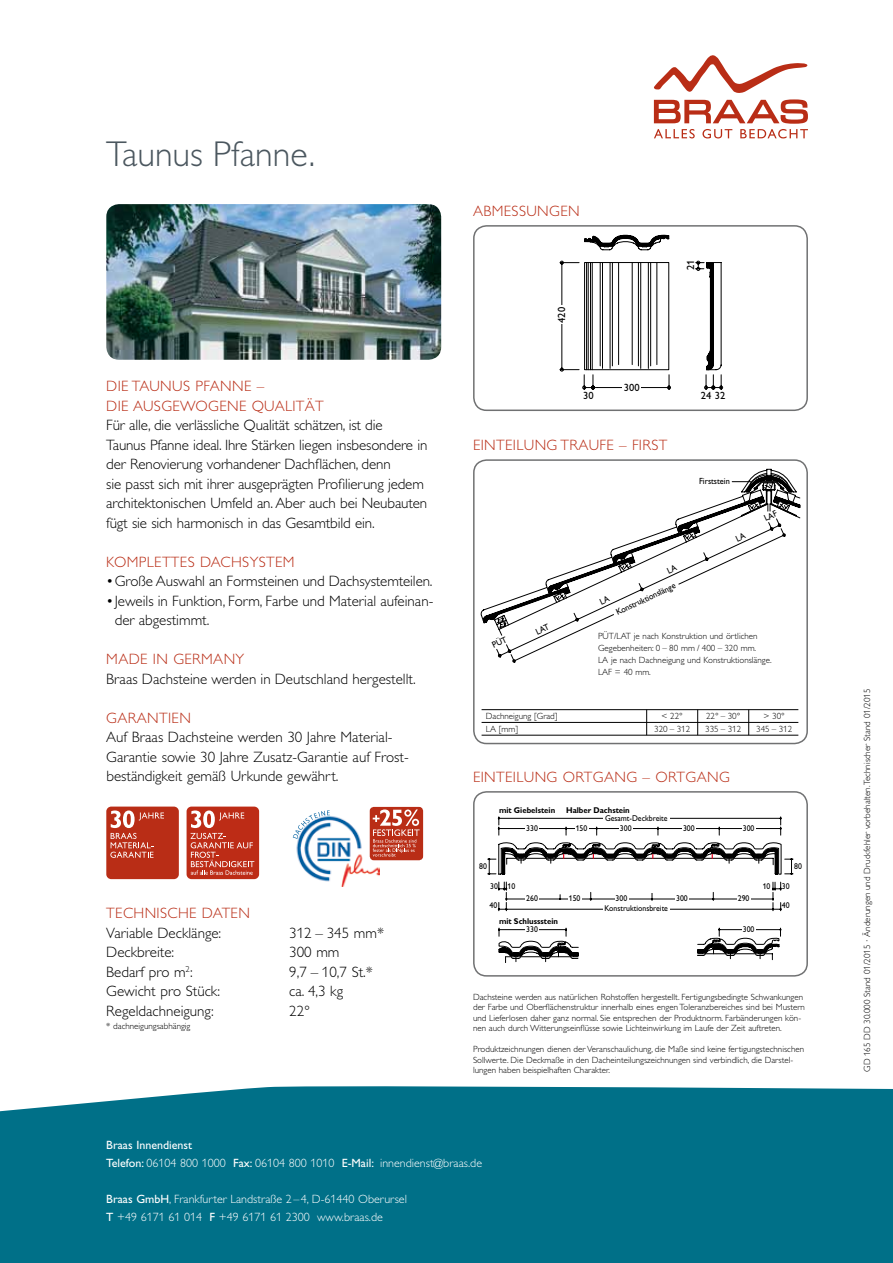
<style>
.page{position:relative;width:893px;height:1263px;background:#fff}
.page>*{position:absolute;margin:0;border:0;box-sizing:border-box;transform-origin:0 0}
.t1{font:300 36px "Gill Alt One";color:#4b575f}
.t2{font:300 15px/19.5px "Gill Alt One";color:#000}
.t3{font:300 15px/19.5px "Gill Alt One";letter-spacing:.025em;color:#b92d16}
.t4{font:300 12px/18px "Gill Alt One";color:#fff}
.t5{font:10.5px "Gill Alt One";color:#000}
.t6{font:300 9px/10.5px "Gill Alt One";color:#000}
.t7{font:8.85px "Gill Sans";color:#000;scale:.93 1}
.t8{font:8.4px "Gill Alt One";color:#000;scale:.93 1}
.t9{font:700 8.4px "Gill Sans";color:#000;scale:.93 1}
.s1{font-weight:400}
</style>
<div class="page">
<div style="left:0;top:1086px;width:893px;height:177px;background:#007088"></div>
<svg style="left:654px;top:55px;width:153px;height:38px"></svg>
<svg style="left:654px;top:99px;width:154px;height:39px"></svg>
<img style="left:106px;top:204px;width:335px;height:156px">
<svg style="left:560px;top:235px;width:163px;height:154px"></svg>
<div style="left:557px;top:305px;width:9px;height:19px;background:#fff"></div>
<div style="left:622px;top:383px;width:19px;height:9px;background:#fff"></div>
<div style="left:473px;top:225px;width:335px;height:186px;border:2px solid #707172;border-radius:13px"></div>
<div style="left:187px;top:806px;width:72px;height:73px;background:#bd2c16;border-radius:5px"></div>
<svg style="left:190px;top:810px;width:64px;height:65px"></svg>
<div style="left:106px;top:806px;width:73px;height:73px;background:#b92d16;border-radius:5px"></div>
<svg style="left:110px;top:810px;width:54px;height:48px"></svg>
<svg style="left:488px;top:816px;width:305px;height:147px"></svg>
<div style="left:473px;top:791px;width:335px;height:186px;border:2px solid #707172;border-radius:13px"></div>
<div style="left:473px;top:459px;width:335px;height:285px;border:2px solid #707172;border-radius:13px"></div>
<svg style="left:481px;top:474px;width:316px;height:147px"></svg>
<hr style="left:482px;top:709px;width:316px;height:1px;background:#000">
<hr style="left:482px;top:722px;width:316px;height:1px;background:#000">
<hr style="left:482px;top:735px;width:316px;height:1px;background:#000">
<svg style="left:646px;top:710px;width:1px;height:25px"></svg>
<svg style="left:697px;top:710px;width:1px;height:25px"></svg>
<svg style="left:748px;top:710px;width:1px;height:25px"></svg>
<img style="left:292px;top:809px;width:87px;height:77px">
<div style="left:370px;top:807px;width:53px;height:53px;background:#b92d16;border-radius:4px"></div>
<svg style="left:293px;top:810px;width:37px;height:29px"></svg>
<svg style="left:373px;top:809px;width:47px;height:47px"></svg>
<svg style="left:483px;top:495px;width:317px;height:168px"></svg>
<h1 class="t1" style="left:106px;top:133px;width:210px">Taunus Pfanne.</h1>
<h2 class="t3" style="left:106px;top:376px;width:219px">Die Taunus Pfanne –<br>d ie ausg ewog ene Qualität</h2>
<p class="t2" style="left:106px;top:415px;width:323px">Für alle, die verlässliche Qualität schätzen, ist die<br>Taunus Pfanne ideal. I hre Stärken liegen insbesondere in der Renovierung vorhandener Dachflächen, denn<br>sie passt sich mit ihrer ausgeprägten Profilierung jedem architektonischen Umfeld an. Aber auch bei Neubauten fügt sie sich harmonisch in das Gesamtbild ein.</p>
<h2 class="t3" style="left:106px;top:552px;width:19px">Kompl</h2>
<h2 class="t3" style="left:154px;top:552px;width:139px">ettes Dachsystem</h2>
<h2 class="t2" style="left:106px;top:571px;width:328px">• Große Auswahl an Formsteinen und Dachsystemteilen.</h2>
<h2 class="t2" style="left:115px;top:591px;width:320px;text-indent:-9px">• Jeweils in Funktion, Form, Farbe und Material aufeinan&shy;der abgestimmt.</h2>
<h2 class="t3" style="left:106px;top:649px;width:119px">MADE IN GERMANY</h2>
<h2 class="t2" style="left:106px;top:669px;width:311px">Braas Dachsteine werden in Deutschland hergestellt.</h2>
<h2 class="t3" style="left:106px;top:708px;width:86px">Garantien</h2>
<h2 class="t2" style="left:106px;top:727px;width:304px">Auf Braas Dachsteine werden 30 Jahre Material-<br>Garantie sowie 30 Jahre Zusatz-Garantie auf Frost&shy;beständigkeit gemäß Urkunde gewährt.</h2>
<h2 class="t3" style="left:106px;top:903px;width:145px">Technische Daten</h2>
<h2 class="t2" style="left:106px;top:923px;width:116px">Variable Decklänge:</h2>
<h2 class="t2" style="left:289px;top:923px;width:96px">312 – 345 mm*</h2>
<h2 class="t2" style="left:106px;top:942px;width:69px">Deckbreite:</h2>
<h2 class="t2" style="left:289px;top:942px;width:52px">300 mm</h2>
<h2 class="t2" style="left:106px;top:962px;width:88px">Bedarf pro m<sup>2</sup>:</h2>
<h2 class="t2" style="left:289px;top:962px;width:85px">9,7 – 10,7 St.*</h2>
<h2 class="t2" style="left:106px;top:981px;width:115px">Gewicht pro Stück:</h2>
<h2 class="t2" style="left:289px;top:981px;width:55px">ca. 4,3 kg</h2>
<h2 class="t2" style="left:106px;top:1001px;width:109px">Regeldachneigung:</h2>
<h2 class="t2" style="left:289px;top:1001px;width:22px">22°</h2>
<p class="t6" style="left:106px;top:1021px;width:86px">* dachneigungsabhängig</p>
<h2 class="t3" style="left:473px;top:201px;width:108px">Abmessungen</h2>
<p class="t5" style="left:556px;top:323px;width:17px;rotate:-90deg">420</p>
<p class="t5" style="left:685px;top:270px;width:12px;rotate:-90deg">21</p>
<p class="t5" style="left:624px;top:381px;width:17px">300</p>
<p class="t5" style="left:583px;top:389px;width:12px">30</p>
<p class="t5" style="left:701px;top:389px;width:26px">24 32</p>
<h2 class="t3" style="left:473px;top:435px;width:196px">Einteilung Traufe – First</h2>
<p class="t7" style="left:699px;top:475px;width:35px">Firststein</p>
<p class="t7" style="left:614px;top:608px;width:71px;rotate:-25deg">Konstruktionslänge</p>
<p class="t6" style="left:598px;top:630px;width:175px;line-height:12.1px">PÜT/LAT je nach Konstruktion und örtlichen Gegebenheiten: 0 – 80 mm / 400 – 320 mm.<br>LA je nach Dachneigung und Konstruktionslänge.<br>LAF = 40 mm.</p>
<p class="t6" style="left:486px;top:710px;width:73px;line-height:12.8px">Dachneigung [Grad]<br>LA [mm]</p>
<p class="t6" style="left:661px;top:711px;width:23px">&lt; 22°</p>
<p class="t6" style="left:706px;top:711px;width:36px">22° – 30°</p>
<p class="t6" style="left:764px;top:711px;width:23px">&gt; 30°</p>
<p class="t6" style="left:654px;top:724px;width:37px">320 – 312</p>
<p class="t6" style="left:705px;top:724px;width:37px">335 – 312</p>
<p class="t6" style="left:756px;top:724px;width:37px">345 – 312</p>
<h2 class="t3" style="left:473px;top:767px;width:254px">Einteilung Ortgang – Ortgang</h2>
<p class="t9" style="left:499px;top:805px;width:62px">mit Giebelstein</p>
<p class="t8" style="left:526px;top:823px;width:14px">330</p>
<p class="t9" style="left:566px;top:805px;width:70px">Halber Dachstein</p>
<p class="t8" style="left:605px;top:813px;width:69px">Gesamt-Deckbreite</p>
<p class="t8" style="left:576px;top:823px;width:14px">150</p>
<p class="t8" style="left:620px;top:823px;width:14px">300</p>
<p class="t8" style="left:683px;top:823px;width:14px">300</p>
<p class="t8" style="left:743px;top:823px;width:14px">300</p>
<p class="t8" style="left:479px;top:862px;width:10px">80</p>
<p class="t8" style="left:794px;top:862px;width:10px">80</p>
<p class="t8" style="left:490px;top:881px;width:28px">30 10</p>
<p class="t8" style="left:489px;top:900px;width:10px">40</p>
<p class="t8" style="left:526px;top:893px;width:14px">260</p>
<p class="t8" style="left:569px;top:893px;width:14px">150</p>
<p class="t8" style="left:616px;top:893px;width:14px">300</p>
<p class="t8" style="left:676px;top:893px;width:14px">300</p>
<p class="t8" style="left:738px;top:893px;width:14px">290</p>
<p class="t8" style="left:605px;top:904px;width:70px">Konstruktionsbreite</p>
<p class="t9" style="left:499px;top:916px;width:65px">mit Schlussstein</p>
<p class="t8" style="left:526px;top:924px;width:14px">330</p>
<p class="t8" style="left:743px;top:924px;width:14px">300</p>
<p class="t8" style="left:763px;top:881px;width:10px">10</p>
<p class="t8" style="left:782px;top:881px;width:10px">30</p>
<p class="t8" style="left:782px;top:900px;width:10px">40</p>
<p class="t6" style="left:473px;top:991px;width:333px">Dachsteine werden aus natürlichen Rohstoffen hergestellt. Fertigungsbedingte Schwankungen der Farbe und Oberflächenstruktur innerhalb eines engen Toleranzbereiches sind bei Mustern und Lieferlosen daher ganz normal. Sie entsprechen der Produktnorm. Farbänderungen kön&shy;nen auch durch Witterungseinflüsse sowie Lichteinwirkung im Laufe der Zeit auftreten.</p>
<p class="t6" style="left:473px;top:1044px;width:333px">Produktzeichnungen dienen der Veranschaulichung, die Maße sind keine fertigungstechnischen<br>Sollwerte. Die Deckmaße in den Dacheinteilungszeichnungen sind verbindlich, die Darstel&shy;lungen haben beispielhaften Charakter.</p>
<h3 class="t4" style="left:106px;top:1135px;width:377px"><span class="s1">Braas Innendienst<br>Telefon:</span> 06104 800 1000 <span class="s1">Fax:</span> 06104 800 1010 <span class="s1">E-Mail:</span> innendienst@braas.de</h3>
<h3 class="t4" style="left:106px;top:1189px;width:302px"><span class="s1">Braas GmbH</span>, Frankfurter Landstraße 2–4, D-61440 Oberursel<br><span class="s1">T</span> +49 6171 61 014 <span class="s1">F</span> +49 6171 61 2300 www.braas.de</h3>
<p class="t6" style="left:862px;top:1072px;width:384px;rotate:-90deg">GD 165 DD 30.000 Stand 01/2015 · Änderungen und Druckfehler vorbehalten. Technischer Stand 01/2015</p>
</div>
